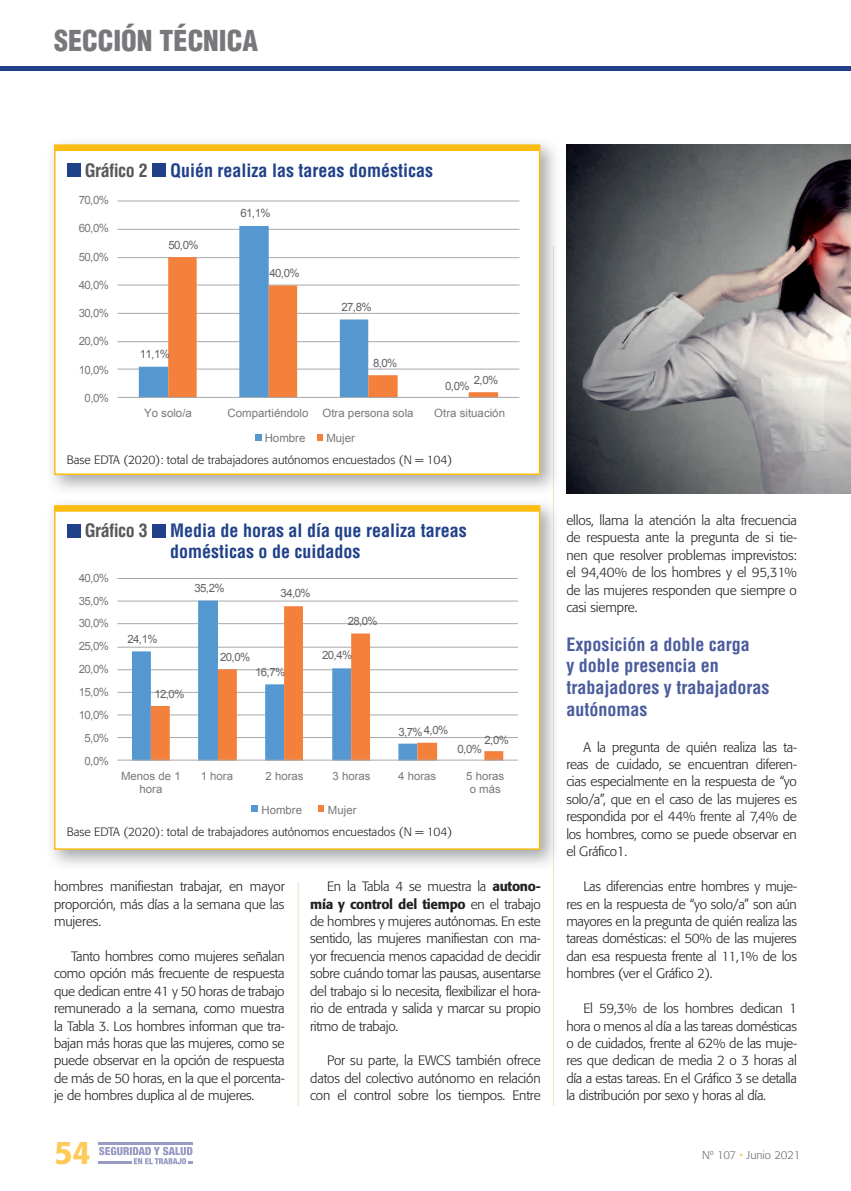
<style>
.page{position:relative;width:851px;height:1191px;background:#fff}
.page>*{position:absolute;margin:0;border:0;box-sizing:border-box;transform-origin:0 0}
.t1{font:500 32.4px "Formata";color:#feca5a}
.t2{font:900 condensed 28.05px "Helvetica LT Std";color:#76787b}
.t3{font:700 condensed 18px/20.2px "Helvetica LT Std";color:#20418a}
.t4{font:700 condensed 18px/21.6px "Helvetica LT Std";color:#4a5c9c}
.t5{font:300 13.5px/17.4px "Formata";letter-spacing:-.02em;color:#231f20;text-align:justify}
.t6{font:300 12px "Formata";color:#231f20}
.t7{font:11.4px/13.6px "Arial";color:#76787b;text-align:center}
.t8{font:11.4px "Arial";letter-spacing:-.055em;color:#636366}
.t9{font:300 11.25px "Formata";color:#6c6d70}
.s1{color:#57585a}
.s2{font-weight:500}
.s3{color:#fece64}
</style>
<div class="page">
<hr style="left:0;top:67px;width:850px;height:4px;background:#20418a">
<hr style="left:98px;top:1142px;width:95px;height:2px;background:#999bc4">
<hr style="left:98px;top:1161px;width:34px;height:3px;background:#999bc4">
<svg style="left:99px;top:1146px;width:94px;height:18px"></svg>
<img style="left:567px;top:145px;width:283px;height:348px">
<hr style="left:298px;top:882px;width:1px;height:224px;background:#ece1c5">
<hr style="left:553px;top:247px;width:1px;height:859px;background:#ece1c5">
<img style="left:51px;top:142px;width:504px;height:348px">
<img style="left:553px;top:247px;width:1px;height:243px">
<div style="left:54px;top:145px;width:486px;height:330px;background:#fff;border:2px solid #fdbc12"></div>
<img style="left:51px;top:503px;width:504px;height:362px">
<img style="left:553px;top:503px;width:1px;height:362px">
<div style="left:54px;top:505px;width:486px;height:345px;background:#fff;border:2px solid #fdbc12"></div>
<div style="left:54px;top:145px;width:485px;height:6px;background:#fdbc12"></div>
<svg style="left:54px;top:505px;width:485px;height:7px;background:#fcbf1e"></svg>
<div style="left:67px;top:163px;width:13px;height:14px;background:#20418a"></div>
<div style="left:152px;top:163px;width:13px;height:14px;background:#20418a"></div>
<div style="left:67px;top:524px;width:13px;height:13px;background:#20418a"></div>
<div style="left:152px;top:524px;width:13px;height:13px;background:#20418a"></div>
<hr style="left:117px;top:368px;width:402px;height:1px;background:#a8a9ad">
<hr style="left:117px;top:341px;width:402px;height:1px;background:#a8a9ad">
<hr style="left:117px;top:313px;width:402px;height:1px;background:#a8a9ad">
<hr style="left:117px;top:284px;width:402px;height:1px;background:#a8a9ad">
<hr style="left:117px;top:257px;width:402px;height:1px;background:#a8a9ad">
<hr style="left:117px;top:229px;width:402px;height:1px;background:#a8a9ad">
<hr style="left:117px;top:200px;width:402px;height:1px;background:#a8a9ad">
<svg style="left:139px;top:226px;width:229px;height:171px"></svg>
<svg style="left:168px;top:257px;width:330px;height:140px"></svg>
<hr style="left:117px;top:397px;width:402px;height:1px;background:#a8a9ad">
<svg style="left:255px;top:434px;width:6px;height:6px"></svg>
<svg style="left:317px;top:434px;width:5px;height:6px"></svg>
<hr style="left:117px;top:737px;width:401px;height:1px;background:#a8a9ad">
<hr style="left:117px;top:714px;width:401px;height:1px;background:#a8a9ad">
<hr style="left:117px;top:692px;width:401px;height:1px;background:#a8a9ad">
<hr style="left:117px;top:669px;width:401px;height:1px;background:#a8a9ad">
<hr style="left:117px;top:646px;width:401px;height:1px;background:#a8a9ad">
<hr style="left:117px;top:623px;width:401px;height:1px;background:#a8a9ad">
<hr style="left:117px;top:600px;width:401px;height:1px;background:#a8a9ad">
<hr style="left:117px;top:578px;width:401px;height:1px;background:#a8a9ad">
<svg style="left:132px;top:600px;width:285px;height:159px"></svg>
<svg style="left:151px;top:606px;width:352px;height:153px"></svg>
<hr style="left:117px;top:759px;width:401px;height:1px;background:#a8a9ad">
<div style="left:251px;top:805px;width:7px;height:7px;background:#5497d1"></div>
<div style="left:318px;top:805px;width:6px;height:7px;background:#f3803b"></div>
<h2 class="t2" style="left:54px;top:23px;width:205px">SECCIÓN TÉCNICA</h2>
<h3 class="t3" style="left:85px;top:160px;width:350px"><span class="s1">Gráfico 2</span> Quién realiza las tareas domésticas</h3>
<p class="t7" style="left:79px;top:193px;width:32px">70,0%</p>
<p class="t7" style="left:79px;top:222px;width:32px">60,0%</p>
<p class="t7" style="left:79px;top:250px;width:32px">50,0%</p>
<p class="t7" style="left:79px;top:278px;width:32px">40,0%</p>
<p class="t7" style="left:79px;top:306px;width:32px">30,0%</p>
<p class="t7" style="left:79px;top:335px;width:32px">20,0%</p>
<p class="t7" style="left:79px;top:363px;width:32px">10,0%</p>
<p class="t7" style="left:85px;top:391px;width:26px">0,0%</p>
<p class="t8" style="left:168px;top:237px;width:32px">50,0%</p>
<p class="t8" style="left:140px;top:347px;width:32px">11,1%</p>
<p class="t8" style="left:240px;top:206px;width:32px">61,1%</p>
<p class="t8" style="left:269px;top:265px;width:32px">40,0%</p>
<p class="t8" style="left:341px;top:300px;width:32px">27,8%</p>
<p class="t8" style="left:373px;top:356px;width:26px">8,0%</p>
<p class="t8" style="left:474px;top:373px;width:26px">2,0%</p>
<p class="t8" style="left:445px;top:378px;width:26px">0,0%</p>
<p class="t7" style="left:144px;top:406px;width:49px">Yo solo/a</p>
<p class="t7" style="left:227px;top:406px;width:187px">Compartiéndolo Otra persona sola</p>
<p class="t7" style="left:434px;top:406px;width:72px">Otra situación</p>
<p class="t7" style="left:265px;top:431px;width:42px">Hombre</p>
<p class="t7" style="left:326px;top:431px;width:30px">Mujer</p>
<p class="t6" style="left:67px;top:453px;width:387px">Base EDTA (2020): total de trabajadores autónomos encuestados (N = 104)</p>
<h3 class="t3" style="left:170px;top:520px;width:298px;text-indent:-85px"><span class="s1">Gráfico 3</span> Media de horas al día que realiza tareas domésticas o de cuidados</h3>
<p class="t7" style="left:79px;top:571px;width:31px">40,0%</p>
<p class="t7" style="left:79px;top:594px;width:31px">35,0%</p>
<p class="t7" style="left:79px;top:616px;width:31px">30,0%</p>
<p class="t7" style="left:79px;top:639px;width:31px">25,0%</p>
<p class="t7" style="left:79px;top:662px;width:31px">20,0%</p>
<p class="t7" style="left:79px;top:685px;width:31px">15,0%</p>
<p class="t7" style="left:79px;top:708px;width:31px">10,0%</p>
<p class="t7" style="left:85px;top:731px;width:26px">5,0%</p>
<p class="t7" style="left:85px;top:754px;width:26px">0,0%</p>
<p class="t8" style="left:194px;top:580px;width:32px">35,2%</p>
<p class="t8" style="left:280px;top:585px;width:32px">34,0%</p>
<p class="t8" style="left:127px;top:631px;width:32px">24,1%</p>
<p class="t8" style="left:154px;top:686px;width:32px">12,0%</p>
<p class="t8" style="left:220px;top:649px;width:32px">20,0%</p>
<p class="t8" style="left:255px;top:665px;width:32px">16,7%</p>
<p class="t8" style="left:347px;top:613px;width:31px">28,0%</p>
<p class="t8" style="left:322px;top:648px;width:32px">20,4%</p>
<p class="t8" style="left:424px;top:723px;width:26px">4,0%</p>
<p class="t8" style="left:398px;top:724px;width:26px">3,7%</p>
<p class="t8" style="left:484px;top:732px;width:26px">2,0%</p>
<p class="t8" style="left:457px;top:741px;width:26px">0,0%</p>
<p class="t7" style="left:121px;top:769px;width:61px">Menos de 1 hora</p>
<p class="t7" style="left:201px;top:769px;width:34px">1 hora</p>
<p class="t7" style="left:265px;top:769px;width:39px">2 horas</p>
<p class="t7" style="left:332px;top:769px;width:39px">3 horas</p>
<p class="t7" style="left:398px;top:769px;width:39px">4 horas</p>
<p class="t7" style="left:466px;top:769px;width:39px">5 horas o más</p>
<p class="t7" style="left:261px;top:803px;width:42px">Hombre</p>
<p class="t7" style="left:328px;top:803px;width:30px">Mujer</p>
<p class="t6" style="left:67px;top:825px;width:387px">Base EDTA (2020): total de trabajadores autónomos encuestados (N = 104)</p>
<p class="t5" style="left:54px;top:877px;width:232px">hombres manifiestan trabajar, en mayor proporción, más días a la semana que las mujeres.</p>
<p class="t5" style="left:54px;top:947px;width:232px;text-indent:17px">Tanto hombres como mujeres señalan como opción más frecuente de respuesta que dedican entre 41 y 50 horas de trabajo remunerado a la semana, como muestra la Tabla 3. Los hombres informan que tra&shy;bajan más horas que las mujeres, como se puede observar en la opción de respuesta de más de 50 horas, en la que el porcenta&shy;je de hombres duplica al de mujeres.</p>
<p class="t5" style="left:310px;top:877px;width:232px;text-indent:17px">En la Tabla 4 se muestra la <span class="s2">autono&shy;mía y control del tiempo</span> en el trabajo de hombres y mujeres autónomas. En este sentido, las mujeres manifiestan con ma&shy;yor frecuencia menos capacidad de decidir sobre cuándo tomar las pausas, ausentarse del trabajo si lo necesita, flexibilizar el hora&shy;rio de entrada y salida y marcar su propio ritmo de trabajo.</p>
<p class="t5" style="left:310px;top:1052px;width:232px;text-indent:17px">Por su parte, la EWCS también ofrece datos del colectivo autónomo en relación con el control sobre los tiempos. Entre</p>
<p class="t5" style="left:566px;top:511px;width:232px">ellos, llama la atención la alta frecuencia de respuesta ante la pregunta de si tie&shy;nen que resolver problemas imprevistos: el 94,40% de los hombres y el 95,31% de las mujeres responden que siempre o casi siempre.</p>
<h3 class="t4" style="left:566px;top:633px;width:204px">Exposición a doble carga<br>y doble presencia en trabajadores y trabajadoras autónomas</h3>
<p class="t5" style="left:566px;top:738px;width:232px;text-indent:17px">A la pregunta de quién realiza las ta&shy;reas de cuidado, se encuentran diferen&shy;cias especialmente en la respuesta de “yo solo/a”, que en el caso de las mujeres es respondida por el 44% frente al 7,4% de los hombres, como se puede observar en el Gráfico1.</p>
<p class="t5" style="left:566px;top:877px;width:232px;text-indent:17px">Las diferencias entre hombres y muje&shy;res en la respuesta de “yo solo/a” son aún mayores en la pregunta de quién realiza las tareas domésticas: el 50% de las mujeres dan esa respuesta frente al 11,1% de los hombres (ver el Gráfico 2).</p>
<p class="t5" style="left:566px;top:999px;width:232px;text-indent:17px">El 59,3% de los hombres dedican 1 hora o menos al día a las tareas domésticas o de cuidados, frente al 62% de las muje&shy;res que dedican de media 2 o 3 horas al día a estas tareas. En el Gráfico 3 se detalla la distribución por sexo y horas al día.</p>
<h1 class="t1" style="left:54px;top:1132px;width:39px">54</h1>
<p class="t9" style="left:702px;top:1148px;width:100px">Nº 107 <span class="s3">•</span> Junio 2021</p>
</div>
